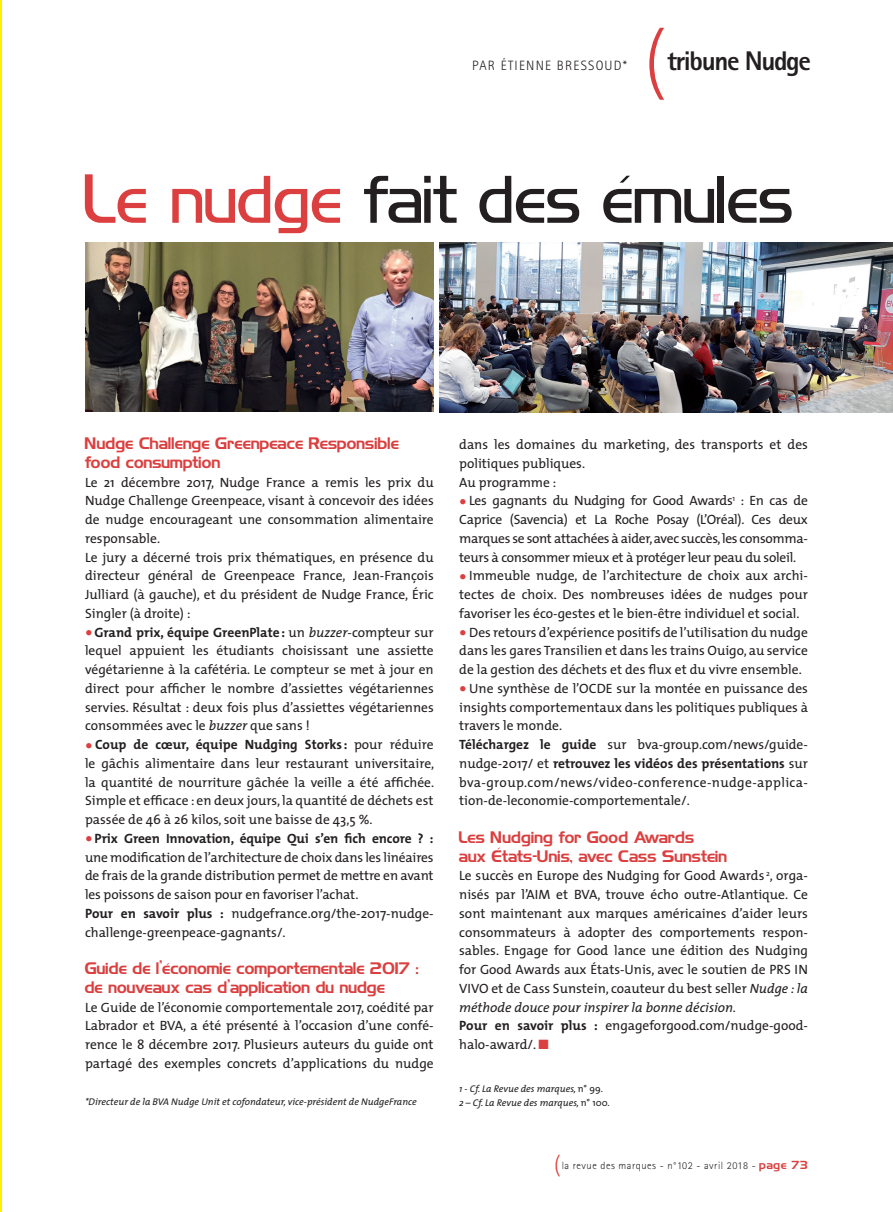
<style>
.page{position:relative;width:893px;height:1212px;background:#fff}
.page>*{position:absolute;margin:0;border:0;box-sizing:border-box;transform-origin:0 0}
.t1{font:300 75px "The Mix";color:#db3f3f}
.t2{font:62.25px "Hancock Park Light Laser";letter-spacing:-.005em;color:#231f20}
.t3{font:800 27px "Rotis Sans Serif";letter-spacing:-.05em;color:#231f20}
.t4{font:15px/18.8px "Hancock Park Laser";color:#db3f3f}
.t5{font:13.5px/18.8px "The Mix";color:#231f20;text-align:justify}
.t6{font:300 13.5px "Rotis Sans Serif";letter-spacing:.09em;color:#231f20}
.t7{font:300 10.5px "Rotis Sans Serif";letter-spacing:.05em;color:#231f20}
.t8{font:italic 9.75px "The Mix";color:#231f20}
.s1{color:#db3f3f}
.s2{font-weight:700;font-size:18px;color:#db3f3f}
.s3{font-weight:700}
.s4{font-style:italic}
.s5{font-style:normal}
.s6{font-family:"The Mix";font-size:22.5px;color:#db3f3f}
.s7{font-family:"Hancock Park Laser";font-weight:400;color:#db3f3f}
</style>
<div class="page">
<img style="left:439px;top:243px;width:454px;height:170px">
<img style="left:85px;top:242px;width:349px;height:170px">
<img style="left:0;top:1px;width:1px;height:1210px">
<img style="left:0;top:971px;width:1px;height:119px">
<p class="t6" style="left:472px;top:58px;width:157px">PAR ÉTIENNE BRESSOUD*</p>
<h1 class="t1" style="left:643px;top:-2px;width:24px">(</h1>
<h3 class="t3" style="left:667px;top:44px;width:145px">tribune Nudge</h3>
<h2 class="t2" style="left:85px;top:170px;width:712px"><span class="s1">Le nudge</span> fait des émules</h2>
<p class="t4" style="left:85px;top:434px;width:316px">Nudge Challenge Greenpeace Responsible food consumption</p>
<p class="t5" style="left:85px;top:472px;width:350px;text-align:left">Le 21 décembre 2017, Nudge France a remis les prix du Nudge Challenge Greenpeace, visant à concevoir des idées de nudge encourageant une consommation alimentaire responsable.<br>Le jury a décerné trois prix thématiques, en présence du directeur général de Greenpeace France, Jean-François Julliard (à gauche), et du président de Nudge France, Éric Singler (à droite) :</p>
<p class="t5" style="left:85px;top:622px;width:350px"><span class="s2">•</span> <span class="s3">Grand prix, équipe GreenPlate :</span> un <span class="s4">buzzer</span>-compteur sur lequel appuient les étudiants choisissant une assiette végétarienne à la cafétéria. Le compteur se met à jour en direct pour afficher le nombre d’assiettes végétariennes servies. Résultat : deux fois plus d’assiettes végétariennes consommées avec le <span class="s4">buzzer</span> que sans !</p>
<p class="t5" style="left:85px;top:735px;width:351px"><span class="s2">•</span> <span class="s3">Coup de cœur, équipe Nudging Storks :</span> pour réduire le gâchis alimentaire dans leur restaurant universitaire, la quantité de nourriture gâchée la veille a été affichée.<br>Simple et efficace : en deux jours, la quantité de déchets est passée de 46 à 26 kilos, soit une baisse de 43,5 %.</p>
<p class="t5" style="left:85px;top:828px;width:350px;text-align:left"><span class="s2">•</span> <span class="s3">Prix Green Innovation, équipe Qui s’en fich encore ? : </span>une modification de l’architecture de choix dans les linéaires de frais de la grande distribution permet de mettre en avant les poissons de saison pour en favoriser l’achat.<br><span class="s3">Pour en savoir plus :</span> nudgefrance.org/the-2017-nudge&shy;challenge-greenpeace-gagnants/.</p>
<p class="t4" style="left:85px;top:959px;width:335px">Guide de l’économie comportementale 2017 : de nouveaux cas d’application du nudge</p>
<p class="t5" style="left:85px;top:997px;width:350px">Le Guide de l’économie comportementale 2017, coédité par Labrador et BVA, a été présenté à l’occasion d’une confé&shy;rence le 8 décembre 2017. Plusieurs auteurs du guide ont partagé des exemples concrets d’applications du nudge</p>
<p class="t5" style="left:459px;top:435px;width:350px;text-align:left">dans les domaines du marketing, des transports et des politiques publiques.<br>Au programme :</p>
<p class="t5" style="left:459px;top:491px;width:350px"><span class="s2">•</span> Les gagnants du Nudging for Good Awards<sup>1</sup> : En cas de Caprice (Savencia) et La Roche Posay (L’Oréal). Ces deux marques se sont attachées à aider, avec succès, les consomma&shy;teurs à consommer mieux et à protéger leur peau du soleil.</p>
<p class="t5" style="left:459px;top:566px;width:350px"><span class="s2">•</span> Immeuble nudge, de l’architecture de choix aux archi&shy;tectes de choix. Des nombreuses idées de nudges pour favoriser les éco-gestes et le bien-être individuel et social.</p>
<p class="t5" style="left:459px;top:622px;width:350px"><span class="s2">•</span> Des retours d’expérience positifs de l’utilisation du nudge dans les gares Transilien et dans les trains Ouigo, au service de la gestion des déchets et des flux et du vivre ensemble.</p>
<p class="t5" style="left:459px;top:678px;width:350px;text-align:left"><span class="s2">•</span> Une synthèse de l’OCDE sur la montée en puissance des insights comportementaux dans les politiques publiques à travers le monde.<br><span class="s3">Téléchargez le guide</span> sur bva-group.com/news/guide&shy;nudge-2017/ et <span class="s3">retrouvez les vidéos des présentations</span> sur bva-group.com/news/video-conference-nudge-applica&shy;tion-de-leconomie-comportementale/.</p>
<p class="t4" style="left:459px;top:828px;width:270px">Les Nudging for Good Awards<br>aux États-Unis, avec Cass Sunstein</p>
<p class="t5" style="left:459px;top:866px;width:350px;text-align:left">Le succès en Europe des Nudging for Good Awards <sup>2</sup>, orga&shy;nisés par l’AIM et BVA, trouve écho outre-Atlantique. Ce sont maintenant aux marques américaines d’aider leurs consommateurs à adopter des comportements respon&shy;sables. Engage for Good lance une édition des Nudging for Good Awards aux États-Unis, avec le soutien de PRS IN VIVO et de Cass Sunstein, coauteur du best seller <span class="s4">Nudge : la méthode douce pour inspirer la bonne décision.<br></span><span class="s3">Pour en savoir plus :</span> engageforgood.com/nudge-good&shy;halo-award/. <span class="s1">■</span></p>
<p class="t8" style="left:459px;top:1081px;width:145px">1 - Cf. La Revue des marques, <span class="s5">n° 99.</span></p>
<p class="t8" style="left:85px;top:1094px;width:333px">*Directeur de la BVA Nudge Unit et cofondateur, vice-président de NudgeFrance</p>
<p class="t8" style="left:459px;top:1094px;width:152px">2 – Cf. La Revue des marques, <span class="s5">n° 100.</span></p>
<p class="t7" style="left:554px;top:1159px;width:256px"><span class="s6">(</span>la revue des marques - n°102 - avril 2018 - <span class="s7">page 73</span></p>
</div>
